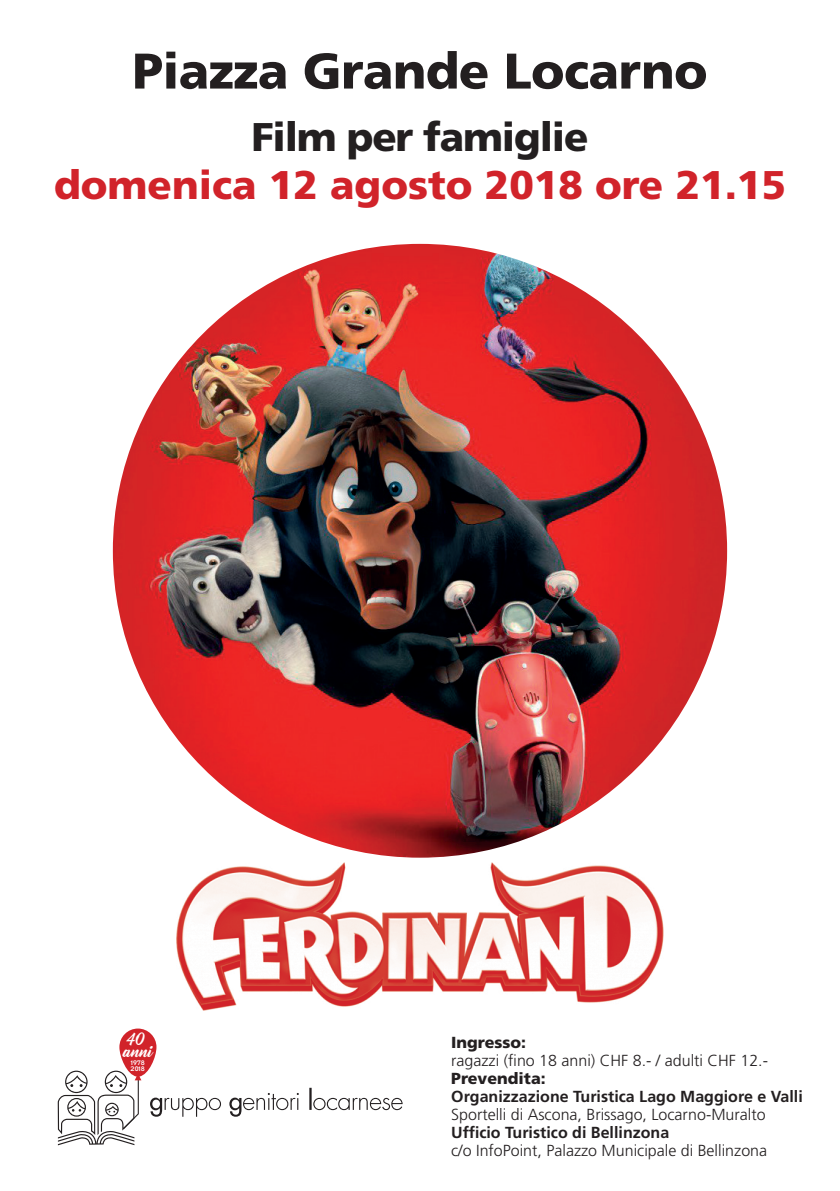
<style>
.page{position:relative;width:840px;height:1191px;background:#fff}
.page>*{position:absolute;margin:0;border:0;box-sizing:border-box;transform-origin:0 0}
.t1{font:900 50px "Frutiger LT Std";letter-spacing:-.01em;color:#231f20}
.t2{font:900 40px "Frutiger LT Std";color:#d1232a}
.t3{font:900 40px "Frutiger LT Std";letter-spacing:-.03em;color:#231f20}
.t4{font:300 16px "Frutiger LT Std";color:#231f20}
.t5{font:700 16px "Frutiger LT Std";color:#231f20}
.t6{font:900 16px "Frutiger LT Std";color:#231f20}
.t7{font:15px/11.2px "Bernadette";color:#fff}
.t8{font:7.4px/6.4px "Insignia A";color:#fff}
</style>
<div class="page">
<img style="left:176px;top:863px;width:487px;height:147px">
<img style="left:113px;top:244px;width:613px;height:613px;border-radius:307px">
<svg style="left:150px;top:1087px;width:252px;height:29px"></svg>
<svg style="left:58px;top:1070px;width:81px;height:75px"></svg>
<div style="left:119px;top:1028px;width:37px;height:48px;background:#d1232a;border-radius:18px"></div>
<h1 class="t1" style="left:132px;top:41px;width:576px">Piazza Grande Locarno</h1>
<h2 class="t3" style="left:251px;top:112px;width:338px">Film per famiglie</h2>
<h2 class="t2" style="left:54px;top:160px;width:733px">domenica 12 agosto 2018 ore 21.15</h2>
<p class="t7" style="left:124px;top:1036px;width:31px">40 anni</p>
<p class="t8" style="left:130px;top:1059px;width:16px">1978<br>2018</p>
<p class="t6" style="left:451px;top:1033px;width:76px">Ingresso:</p>
<p class="t4" style="left:451px;top:1051px;width:318px">ragazzi (fino 18 anni) CHF 8.- / adulti CHF 12.-</p>
<p class="t6" style="left:451px;top:1069px;width:96px">Prevendita:</p>
<p class="t5" style="left:451px;top:1087px;width:353px">Organizzazione Turistica Lago Maggiore e Valli</p>
<p class="t4" style="left:451px;top:1105px;width:316px">Sportelli di Ascona, Brissago, Locarno-Muralto</p>
<p class="t5" style="left:451px;top:1123px;width:219px">Ufficio Turistico di Bellinzona</p>
<p class="t4" style="left:451px;top:1141px;width:317px">c/o InfoPoint, Palazzo Municipale di Bellinzona</p>
</div>
